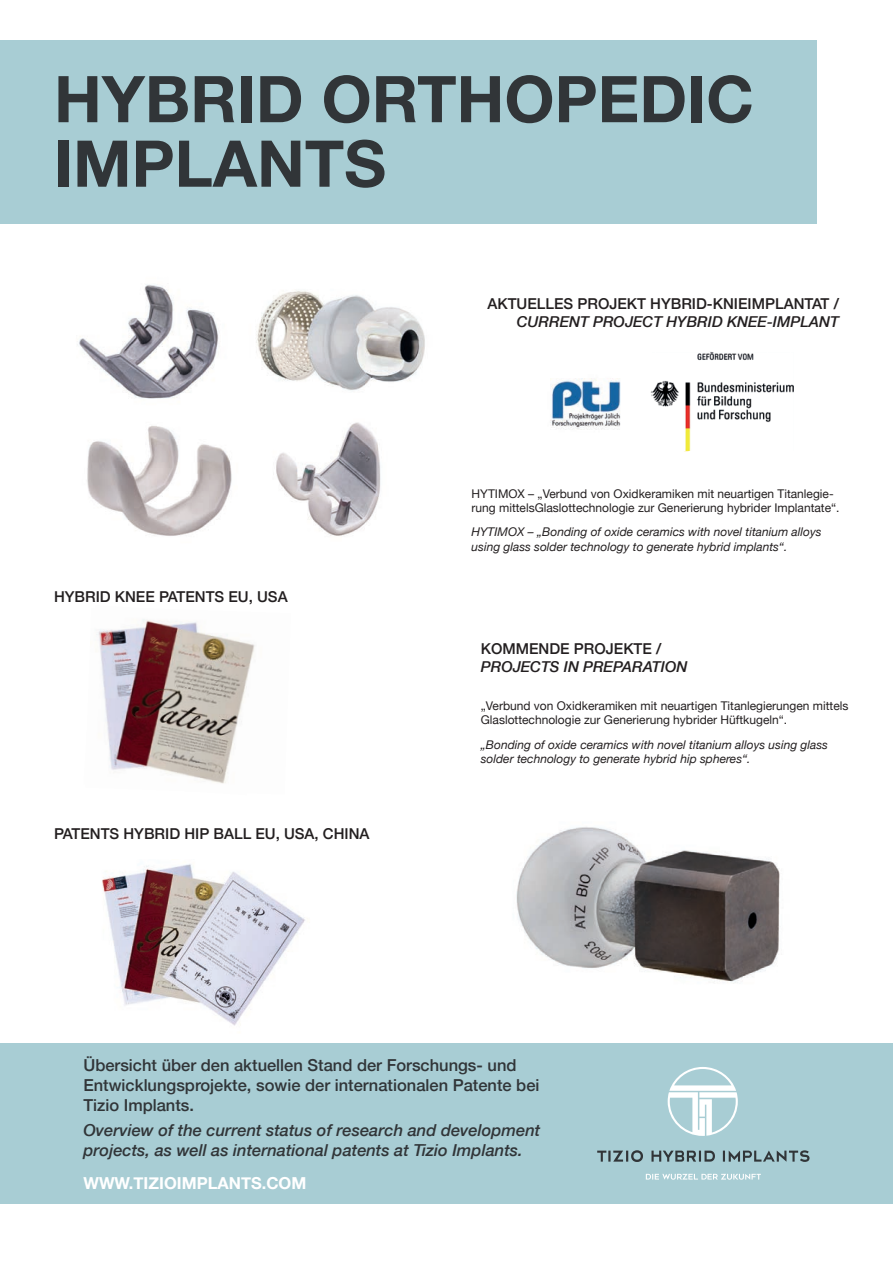
<style>
.page{position:relative;width:893px;height:1263px;background:#fff}
.page>*{position:absolute;margin:0;border:0;box-sizing:border-box;transform-origin:0 0}
.t1{font:700 64.5px/64.5px "Helvetica Neue";color:#313538}
.t2{font:500 16.5px/19.8px "Helvetica Neue";color:#313538}
.t3{font:italic 500 16.5px/19.8px "Helvetica Neue";color:#313538}
.t4{font:700 16.5px "Helvetica Neue";color:#fff}
.t5{font:500 15px "Helvetica Neue";color:#231f20}
.t6{font:italic 500 15px "Helvetica Neue";color:#231f20}
.t7{font:12px/14.4px "Helvetica Neue";color:#231f20}
.t8{font:italic 12px/14.4px "Helvetica Neue";color:#231f20}
</style>
<div class="page">
<img style="left:516px;top:827px;width:264px;height:156px">
<img style="left:79px;top:284px;width:346px;height:252px">
<div style="left:0;top:41px;width:816px;height:183px;background:#a8cdd4"></div>
<div style="left:0;top:1043px;width:893px;height:161px;background:#a8cdd4"></div>
<svg style="left:723px;top:1150px;width:86px;height:12px"></svg>
<svg style="left:597px;top:1150px;width:46px;height:12px"></svg>
<svg style="left:651px;top:1150px;width:64px;height:11px"></svg>
<svg style="left:668px;top:1067px;width:70px;height:69px"></svg>
<svg style="left:646px;top:1174px;width:115px;height:6px"></svg>
<img style="left:653px;top:352px;width:141px;height:98px">
<img style="left:551px;top:378px;width:70px;height:51px">
<img style="left:97px;top:619px;width:158px;height:165px">
<img style="left:102px;top:864px;width:203px;height:162px">
<h1 class="t1" style="left:54px;top:69px;width:701px">HYBRID ORTHOPEDIC<br>IMPLANTS</h1>
<p class="t5" style="left:487px;top:292px;width:353px">AKTUELLES PROJEKT HYBRID-KNIEIMPLANTAT /</p>
<p class="t6" style="left:517px;top:309px;width:324px">CURRENT PROJECT HYBRID KNEE-IMPLANT</p>
<p class="t7" style="left:472px;top:487px;width:370px">HYTIMOX – „Verbund von Oxidkeramiken mit neuartigen Titanlegie&shy;rung mittelsGlaslottechnologie zur Generierung hybrider Implantate“.</p>
<p class="t5" style="left:54px;top:585px;width:235px">HYBRID KNEE PATENTS EU, USA</p>
<p class="t5" style="left:54px;top:821px;width:317px">PATENTS HYBRID HIP BALL EU, USA, CHINA</p>
<p class="t8" style="left:472px;top:526px;width:352px">HYTIMOX – „Bonding of oxide ceramics with novel titanium alloys using glass solder technology to generate hybrid implants“.</p>
<p class="t5" style="left:481px;top:637px;width:182px">KOMMENDE PROJEKTE /</p>
<p class="t6" style="left:481px;top:654px;width:208px">PROJECTS IN PREPARATION</p>
<p class="t7" style="left:481px;top:699px;width:369px">„Verbund von Oxidkeramiken mit neuartigen Titanlegierungen mittels<br>Glaslottechnologie zur Generierung hybrider Hüftkugeln“.</p>
<p class="t8" style="left:481px;top:738px;width:349px">„Bonding of oxide ceramics with novel titanium alloys using glass solder technology to generate hybrid hip spheres“.</p>
<h2 class="t2" style="left:83px;top:1054px;width:458px">Übersicht über den aktuellen Stand der Forschungs- und<br>Entwicklungsprojekte, sowie der internationalen Patente bei<br>Tizio Implants.</h2>
<h2 class="t3" style="left:83px;top:1119px;width:458px">Overview of the current status of research and development projects, as well as international patents at Tizio Implants.</h2>
<h2 class="t4" style="left:83px;top:1170px;width:224px">WWW.TIZIOIMPLANTS.COM</h2>
</div>
